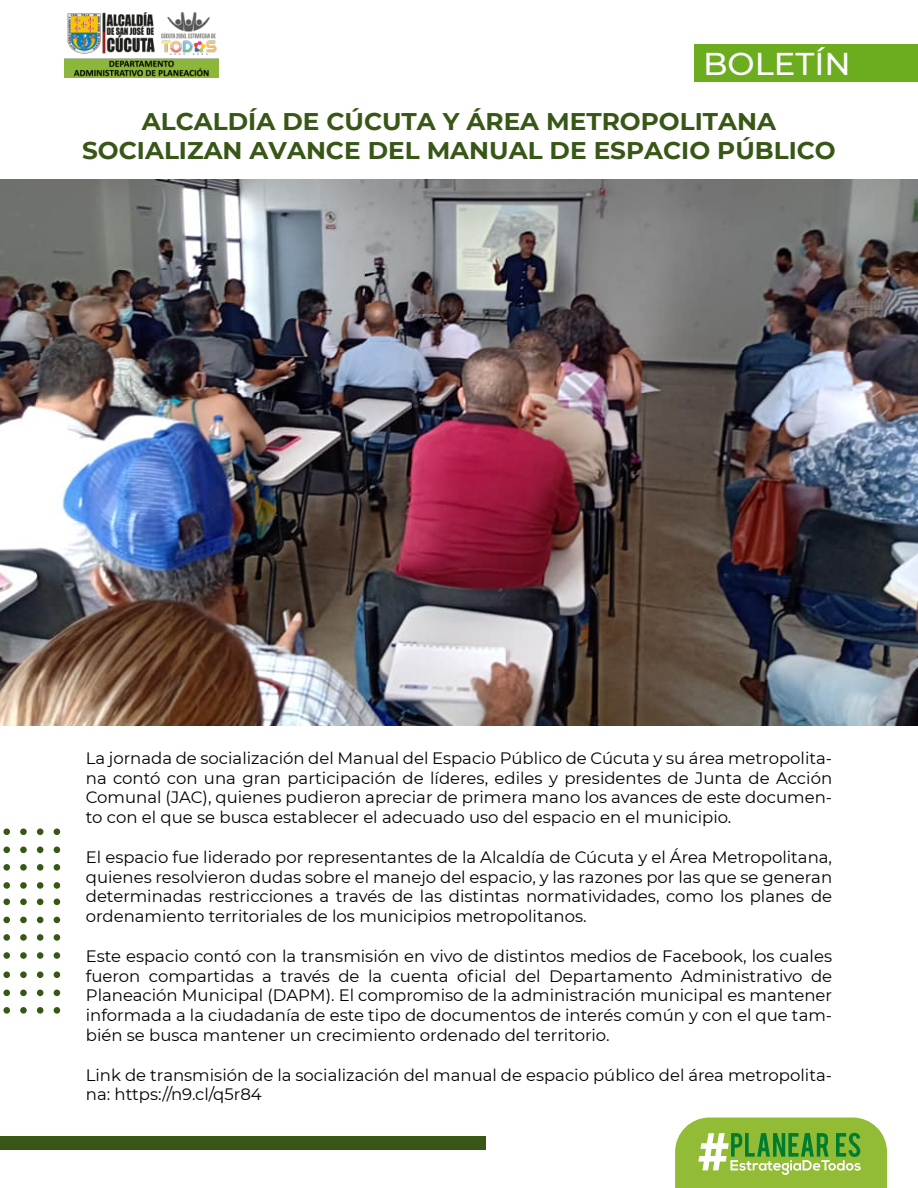
<style>
.page{position:relative;width:918px;height:1188px;background:#fff}
.page>*{position:absolute;margin:0;border:0;box-sizing:border-box;transform-origin:0 0}
.t1{font:500 31.5px "Montserrat";color:#fff}
.t2{font:700 24.15px/29px "Montserrat";color:#385717;text-align:center}
.t3{font:16.5px/19.8px "Montserrat";color:#000;text-align:justify}
</style>
<div class="page">
<div style="left:0;top:1137px;width:486px;height:13px;background:#385717"></div>
<svg style="left:675px;top:1118px;width:212px;height:70px;background:#90bd4a"></svg>
<img style="left:64px;top:12px;width:155px;height:66px">
<svg style="left:3px;top:828px;width:58px;height:7px"></svg>
<svg style="left:3px;top:846px;width:58px;height:7px"></svg>
<svg style="left:3px;top:864px;width:58px;height:7px"></svg>
<svg style="left:3px;top:882px;width:58px;height:7px"></svg>
<svg style="left:3px;top:898px;width:58px;height:7px"></svg>
<svg style="left:3px;top:916px;width:58px;height:7px"></svg>
<svg style="left:3px;top:934px;width:58px;height:7px"></svg>
<svg style="left:3px;top:952px;width:58px;height:7px"></svg>
<svg style="left:3px;top:971px;width:58px;height:7px"></svg>
<svg style="left:3px;top:989px;width:58px;height:7px"></svg>
<svg style="left:3px;top:1007px;width:58px;height:7px"></svg>
<div style="left:694px;top:44px;width:224px;height:38px;background:#6cac1f"></div>
<img style="left:0;top:180px;width:918px;height:546px">
<h1 class="t1" style="left:703px;top:42px;width:149px">BOLETÍN</h1>
<h2 class="t2" style="left:82px;top:105px;width:755px">ALCALDÍA DE CÚCUTA Y ÁREA METROPOLITANA<br>SOCIALIZAN AVANCE DEL MANUAL DE ESPACIO PÚBLICO</h2>
<p class="t3" style="left:86px;top:747px;width:748px">La jornada de socialización del Manual del Espacio Público de Cúcuta y su área metropolita&shy;na contó con una gran participación de líderes, ediles y presidentes de Junta de Acción Comunal (JAC), quienes pudieron apreciar de primera mano los avances de este documen&shy;to con el que se busca establecer el adecuado uso del espacio en el municipio.</p>
<p class="t3" style="left:86px;top:846px;width:748px">El espacio fue liderado por representantes de la Alcaldía de Cúcuta y el Área Metropolitana, quienes resolvieron dudas sobre el manejo del espacio, y las razones por las que se generan determinadas restricciones a través de las distintas normatividades, como los planes de ordenamiento territoriales de los municipios metropolitanos.</p>
<p class="t3" style="left:86px;top:945px;width:748px">Este espacio contó con la transmisión en vivo de distintos medios de Facebook, los cuales fueron compartidas a través de la cuenta oficial del Departamento Administrativo de Planeación Municipal (DAPM). El compromiso de la administración municipal es mantener informada a la ciudadanía de este tipo de documentos de interés común y con el que tam&shy;bién se busca mantener un crecimiento ordenado del territorio.</p>
<p class="t3" style="left:86px;top:1064px;width:748px">Link de transmisión de la socialización del manual de espacio público del área metropolita&shy;na: https://n9.cl/q5r84</p>
</div>
